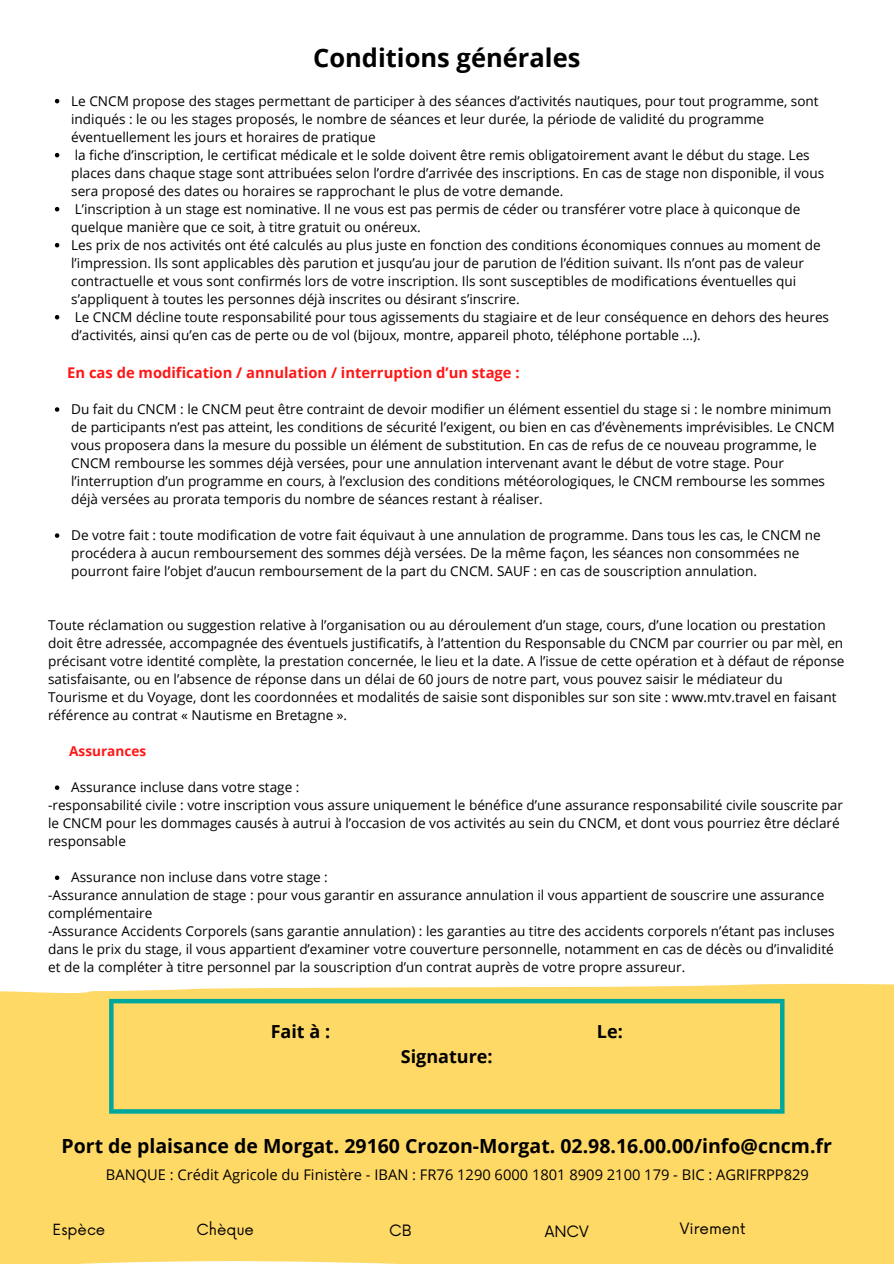
<style>
.page{position:relative;width:894px;height:1264px;background:#fff}
.page>*{position:absolute;margin:0;border:0;box-sizing:border-box;transform-origin:0 0}
.t1{font:700 25.5px "Open Sans";color:#000}
.t2{font:700 19.5px "Open Sans";color:#000}
.t3{font:700 18px "Open Sans";color:#000}
.t4{font:15.3px "Now";color:#000}
.t5{font:15px "Now";color:#000}
.t6{font:14.7px "Open Sans";color:#000}
.t7{font:700 14.7px "Open Sans";color:#ff1616}
.t8{font:13.65px/18px "Open Sans";color:#000}
.t9{font:700 13.65px "Open Sans";color:#ff1616}
</style>
<div class="page">
<div style="left:0;top:983px;width:893px;height:280px;background:#ffd966"></div>
<svg style="left:55px;top:99px;width:4px;height:4px"></svg>
<svg style="left:55px;top:153px;width:4px;height:4px"></svg>
<svg style="left:55px;top:207px;width:4px;height:4px"></svg>
<svg style="left:55px;top:243px;width:4px;height:4px"></svg>
<svg style="left:55px;top:315px;width:4px;height:4px"></svg>
<svg style="left:55px;top:407px;width:4px;height:5px"></svg>
<svg style="left:55px;top:533px;width:4px;height:5px"></svg>
<svg style="left:55px;top:785px;width:4px;height:5px"></svg>
<svg style="left:55px;top:875px;width:4px;height:5px"></svg>
<div style="left:109px;top:1003px;width:5px;height:106px;background:#00a79d"></div>
<div style="left:779px;top:1003px;width:5px;height:106px;background:#00a79d"></div>
<div style="left:109px;top:998px;width:675px;height:5px;background:#00a79d"></div>
<svg style="left:109px;top:1109px;width:675px;height:4px;background:#0ca99a"></svg>
<p class="t1" style="left:313px;top:40px;width:269px">Conditions générales</p>
<h1 class="t8" style="left:71px;top:91px;width:748px">Le CNCM propose des stages permettant de participer à des séances d’activités nautiques, pour tout programme, sont indiqués : le ou les stages proposés, le nombre de séances et leur durée, la période de validité du programme éventuellement les jours et horaires de pratique</h1>
<p class="t8" style="left:71px;top:145px;width:754px">la fiche d’inscription, le certificat médicale et le solde doivent être remis obligatoirement avant le début du stage. Les places dans chaque stage sont attribuées selon l’ordre d’arrivée des inscriptions. En cas de stage non disponible, il vous sera proposé des dates ou horaires se rapprochant le plus de votre demande.</p>
<p class="t8" style="left:71px;top:199px;width:730px">L’inscription à un stage est nominative. Il ne vous est pas permis de céder ou transférer votre place à quiconque de quelque manière que ce soit, à titre gratuit ou onéreux.</p>
<p class="t8" style="left:71px;top:235px;width:750px">Les prix de nos activités ont été calculés au plus juste en fonction des conditions économiques connues au moment de l’impression. Ils sont applicables dès parution et jusqu’au jour de parution de l’édition suivant. Ils n’ont pas de valeur contractuelle et vous sont confirmés lors de votre inscription. Ils sont susceptibles de modifications éventuelles qui s’appliquent à toutes les personnes déjà inscrites ou désirant s’inscrire.</p>
<p class="t8" style="left:71px;top:307px;width:759px">Le CNCM décline toute responsabilité pour tous agissements du stagiaire et de leur conséquence en dehors des heures d’activités, ainsi qu’en cas de perte ou de vol (bijoux, montre, appareil photo, téléphone portable …).</p>
<p class="t7" style="left:67px;top:362px;width:454px">En cas de modification / annulation / interruption d’un stage :</p>
<h4 class="t8" style="left:71px;top:400px;width:764px">Du fait du CNCM : le CNCM peut être contraint de devoir modifier un élément essentiel du stage si : le nombre minimum de participants n’est pas atteint, les conditions de sécurité l’exigent, ou bien en cas d’évènements imprévisibles. Le CNCM</h4>
<p class="t8" style="left:71px;top:436px;width:755px">vous proposera dans la mesure du possible un élément de substitution. En cas de refus de ce nouveau programme, le CNCM rembourse les sommes déjà versées, pour une annulation intervenant avant le début de votre stage. Pour l’interruption d’un programme en cours, à l’exclusion des conditions météorologiques, le CNCM rembourse les sommes déjà versées au prorata temporis du nombre de séances restant à réaliser.</p>
<p class="t8" style="left:71px;top:526px;width:750px">De votre fait : toute modification de votre fait équivaut à une annulation de programme. Dans tous les cas, le CNCM ne procédera à aucun remboursement des sommes déjà versées. De la même façon, les séances non consommées ne</p>
<p class="t8" style="left:71px;top:562px;width:687px">pourront faire l’objet d’aucun remboursement de la part du CNCM. SAUF : en cas de souscription annulation.</p>
<p class="t8" style="left:48px;top:616px;width:796px">Toute réclamation ou suggestion relative à l’organisation ou au déroulement d’un stage, cours, d’une location ou prestation doit être adressée, accompagnée des éventuels justificatifs, à l’attention du Responsable du CNCM par courrier ou par mèl, en</p>
<p class="t8" style="left:48px;top:652px;width:797px">précisant votre identité complète, la prestation concernée, le lieu et la date. A l’issue de cette opération et à défaut de réponse satisfaisante, ou en l’absence de réponse dans un délai de 60 jours de notre part, vous pouvez saisir le médiateur du Tourisme et du Voyage, dont les coordonnées et modalités de saisie sont disponibles sur son site : www.mtv.travel en faisant référence au contrat « Nautisme en Bretagne ».</p>
<h6 class="t9" style="left:69px;top:741px;width:78px">Assurances</h6>
<h6 class="t8" style="left:48px;top:778px;width:796px;text-indent:23px">Assurance incluse dans votre stage :<br>-responsabilité civile : votre inscription vous assure uniquement le bénéfice d’une assurance responsabilité civile souscrite par</h6>
<p class="t8" style="left:48px;top:814px;width:792px">le CNCM pour les dommages causés à autrui à l’occasion de vos activités au sein du CNCM, et dont vous pourriez être déclaré responsable</p>
<p class="t8" style="left:71px;top:868px;width:258px">Assurance non incluse dans votre stage :</p>
<p class="t8" style="left:48px;top:886px;width:777px">-Assurance annulation de stage : pour vous garantir en assurance annulation il vous appartient de souscrire une assurance complémentaire</p>
<p class="t8" style="left:48px;top:922px;width:787px;text-align:justify">-Assurance Accidents Corporels (sans garantie annulation) : les garanties au titre des accidents corporels n’étant pas incluses dans le prix du stage, il vous appartient d’examiner votre couverture personnelle, notamment en cas de décès ou d’invalidité et de la compléter à titre personnel par la souscription d’un contrat auprès de votre propre assureur.</p>
<p class="t3" style="left:271px;top:1019px;width:61px">Fait à :</p>
<p class="t3" style="left:596px;top:1019px;width:27px">Le:</p>
<p class="t3" style="left:401px;top:1043px;width:93px">Signature:</p>
<p class="t2" style="left:62px;top:1132px;width:771px">Port de plaisance de Morgat. 29160 Crozon-Morgat. 02.98.16.00.00/info@cncm.fr</p>
<p class="t6" style="left:106px;top:1164px;width:704px">BANQUE : Crédit Agricole du Finistère - IBAN : FR76 1290 6000 1801 8909 2100 179 - BIC : AGRIFRPP829</p>
<h2 class="t5" style="left:53px;top:1220px;width:54px">Espèce</h2>
<h5 class="t5" style="left:196px;top:1220px;width:59px">Chèque</h5>
<h5 class="t4" style="left:389px;top:1221px;width:24px">CB</h5>
<h5 class="t4" style="left:544px;top:1222px;width:46px">ANCV</h5>
<h3 class="t4" style="left:679px;top:1219px;width:67px">Virement</h3>
</div>
